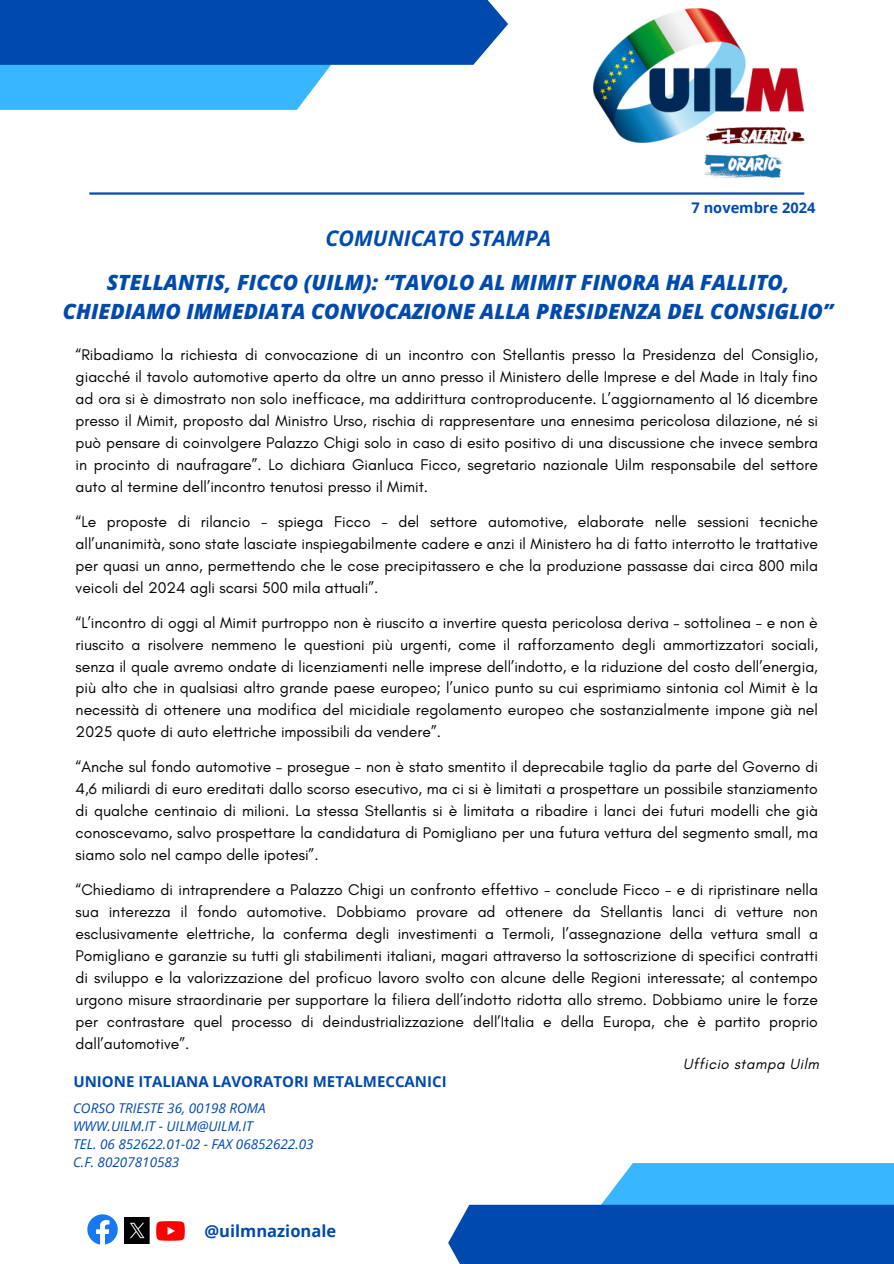
<style>
.page{position:relative;width:894px;height:1264px;background:#fff}
.page>*{position:absolute;margin:0;border:0;box-sizing:border-box;transform-origin:0 0}
.t1{font:italic 700 21.45px "Open Sans";color:#004aad}
.t2{font:italic 800 21px/29.2px "Open Sans";color:#004aad;text-align:center}
.t3{font:700 16.5px "Open Sans";color:#004aad}
.t4{font:15.75px/21.9px "Glacial Indifference";color:#000;text-align:justify}
.t5{font:700 15px "Open Sans";color:#004aad}
.t6{font:italic 15px "Glacial Indifference";letter-spacing:.035em;color:#000}
.t7{font:700 14.55px "Open Sans";color:#004aad}
.t8{font:italic 13.5px/18px "Open Sans";color:#004aad}
</style>
<div class="page">
<hr style="left:89px;top:192px;width:715px;height:3px;background:#004aad">
<svg style="left:0;top:0;width:508px;height:110px"></svg>
<div style="left:593px;top:1162px;width:300px;height:101px;background:#38b6ff"></div>
<div style="left:448px;top:1204px;width:445px;height:59px;background:#004aad"></div>
<img style="left:593px;top:9px;width:210px;height:133px">
<svg style="left:87px;top:1214px;width:31px;height:30px"></svg>
<img style="left:149px;top:1217px;width:36px;height:27px">
<img style="left:125px;top:1217px;width:24px;height:26px">
<img style="left:700px;top:117px;width:105px;height:61px">
<h4 class="t1" style="left:325px;top:223px;width:227px">COMUNICATO STAMPA</h4>
<h2 class="t7" style="left:691px;top:198px;width:125px">7 novembre 2024</h2>
<h4 class="t2" style="left:63px;top:267px;width:771px">STELLANTIS, FICCO (UILM): “TAVOLO AL MIMIT FINORA HA FALLITO,<br>CHIEDIAMO IMMEDIATA CONVOCAZIONE ALLA PRESIDENZA DEL CONSIGLIO”</h4>
<h1 class="t4" style="left:76px;top:344px;width:743px">“Ribadiamo la richiesta di convocazione di un incontro con Stellantis presso la Presidenza del Consiglio, giacché il tavolo automotive aperto da oltre un anno presso il Ministero delle Imprese e del Made in Italy fino ad ora si è dimostrato non solo inefficace, ma addirittura controproducente. L’aggiornamento al 16 dicembre presso il Mimit, proposto dal Ministro Urso, rischia di rappresentare una ennesima pericolosa dilazione, né si può pensare di coinvolgere Palazzo Chigi solo in caso di esito positivo di una discussione che invece sembra in procinto di naufragare”. Lo dichiara Gianluca Ficco, segretario nazionale Uilm responsabile del settore auto al termine dell’incontro tenutosi presso il Mimit.</h1>
<h4 class="t4" style="left:76px;top:510px;width:743px">“Le proposte di rilancio - spiega Ficco - del settore automotive, elaborate nelle sessioni tecniche all’unanimità, sono state lasciate inspiegabilmente cadere e anzi il Ministero ha di fatto interrotto le trattative per quasi un anno, permettendo che le cose precipitassero e che la produzione passasse dai circa 800 mila veicoli del 2024 agli scarsi 500 mila attuali”.</h4>
<h4 class="t4" style="left:76px;top:611px;width:743px">“L’incontro di oggi al Mimit purtroppo non è riuscito a invertire questa pericolosa deriva – sottolinea - e non è riuscito a risolvere nemmeno le questioni più urgenti, come il rafforzamento degli ammortizzatori sociali, senza il quale avremo ondate di licenziamenti nelle imprese dell’indotto, e la riduzione del costo dell’energia, più alto che in qualsiasi altro grande paese europeo; l’unico punto su cui esprimiamo sintonia col Mimit è la necessità di ottenere una modifica del micidiale regolamento europeo che sostanzialmente impone già nel 2025 quote di auto elettriche impossibili da vendere”.</h4>
<h4 class="t4" style="left:76px;top:755px;width:743px">“Anche sul fondo automotive – prosegue - non è stato smentito il deprecabile taglio da parte del Governo di 4,6 miliardi di euro ereditati dallo scorso esecutivo, ma ci si è limitati a prospettare un possibile stanziamento di qualche centinaio di milioni. La stessa Stellantis si è limitata a ribadire i lanci dei futuri modelli che già conoscevamo, salvo prospettare la candidatura di Pomigliano per una futura vettura del segmento small, ma siamo solo nel campo delle ipotesi”.</h4>
<h4 class="t4" style="left:76px;top:878px;width:743px">“Chiediamo di intraprendere a Palazzo Chigi un confronto effettivo - conclude Ficco - e di ripristinare nella sua interezza il fondo automotive. Dobbiamo provare ad ottenere da Stellantis lanci di vetture non esclusivamente elettriche, la conferma degli investimenti a Termoli, l’assegnazione della vettura small a Pomigliano e garanzie su tutti gli stabilimenti italiani, magari attraverso la sottoscrizione di specifici contratti di sviluppo e la valorizzazione del proficuo lavoro svolto con alcune delle Regioni interessate; al contempo urgono misure straordinarie per supportare la filiera dell’indotto ridotta allo stremo. Dobbiamo unire le forze per contrastare quel processo di deindustrializzazione dell’Italia e della Europa, che è partito proprio dall’automotive”.</h4>
<h5 class="t5" style="left:73px;top:1071px;width:374px">UNIONE ITALIANA LAVORATORI METALMECCANICI</h5>
<p class="t8" style="left:73px;top:1098px;width:242px">CORSO TRIESTE 36, 00198 ROMA<br>WWW.UILM.IT - UILM@UILM.IT<br>TEL. 06 852622.01-02 - FAX 06852622.03<br>C.F. 80207810583</p>
<p class="t3" style="left:204px;top:1219px;width:133px">@uilmnazionale</p>
<p class="t6" style="left:683px;top:1054px;width:137px">Ufficio stampa Uilm</p>
</div>
